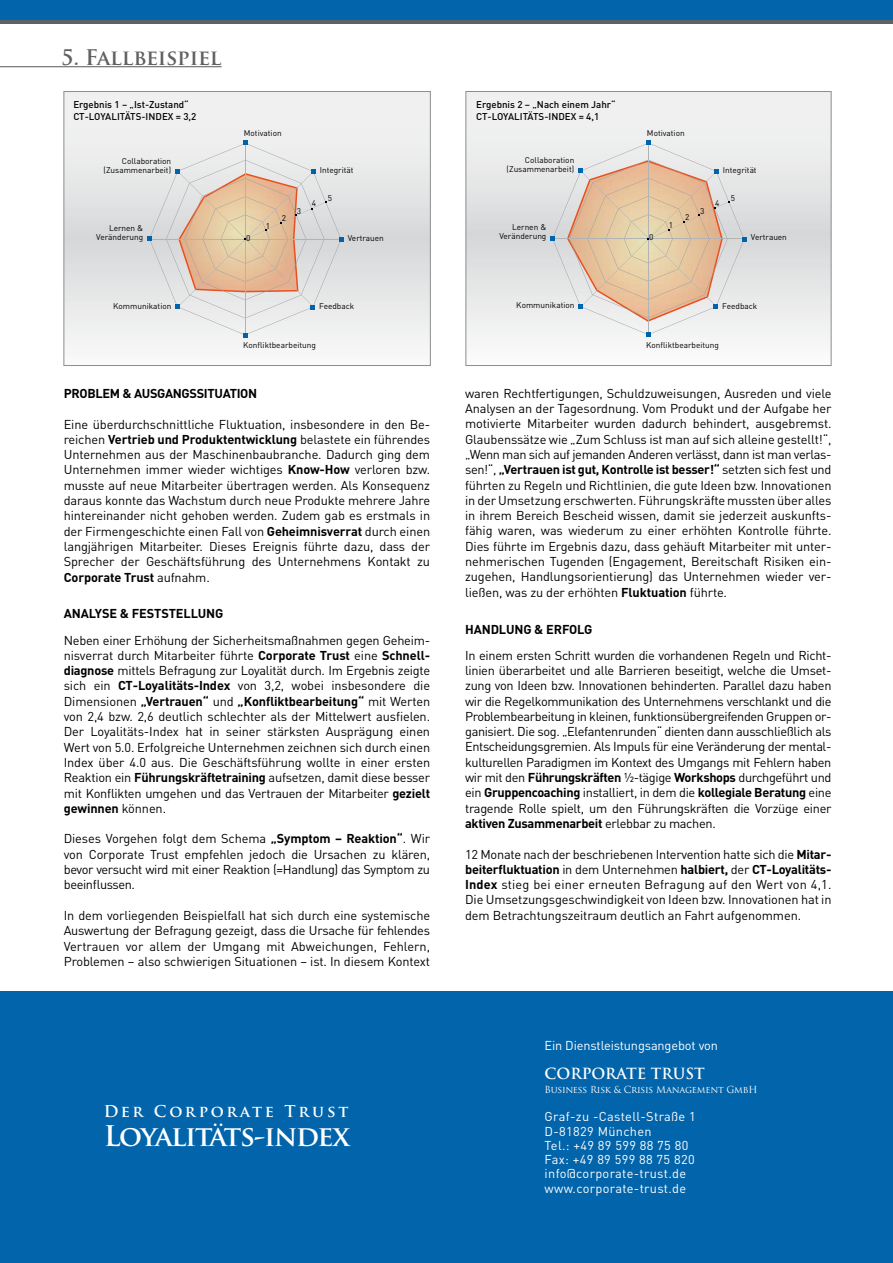
<style>
.page{position:relative;width:893px;height:1263px;background:#fff}
.page>*{position:absolute;margin:0;border:0;box-sizing:border-box;transform-origin:0 0}
.t1{font:700 27.75px "Trajan Pro";letter-spacing:-.05em;color:#fff}
.t2{font:700 21px "Trajan Pro";color:#5f6062}
.t3{font:700 15.9px "Trajan Pro";letter-spacing:.18em;color:#fff}
.t4{font:700 15px "Trajan Pro";color:#fff}
.t5{font:12.75px/15.3px "DIN";letter-spacing:-.01em;color:#000;text-align:justify}
.t6{font:12.75px/14.2px "DIN";letter-spacing:.025em;color:#fff}
.t7{font:700 12.75px "DIN";letter-spacing:-.02em;color:#000}
.t8{font:12.75px "DIN";letter-spacing:-.01em;color:#fff}
.t9{font:500 9.75px/12px "DIN";color:#000}
.t10{font:9.45px "Trajan Pro";letter-spacing:-.025em;color:#fff}
.t11{font:8.25px/9px "DIN";color:#000;text-align:right}
.s1{font-weight:700}
</style>
<div class="page">
<div style="left:0;top:991px;width:893px;height:272px;background:#0264aa"></div>
<hr style="left:0;top:66px;width:222px;height:1px;background:#5f6062">
<svg style="left:66px;top:93px;width:363px;height:252px"></svg>
<svg style="left:147px;top:141px;width:196px;height:196px;background:#e2d7cd"></svg>
<div style="left:64px;top:91px;width:367px;height:275px;border:1px solid #8c8d8f"></div>
<svg style="left:468px;top:93px;width:361px;height:245px"></svg>
<svg style="left:550px;top:141px;width:196px;height:196px;background:#e4d3c1"></svg>
<div style="left:466px;top:91px;width:365px;height:275px;border:1px solid #8c8d8f"></div>
<div style="left:0;top:0;width:893px;height:23px;background:linear-gradient(to right,#5f6062,#5f6062)"></div>
<div style="left:0;top:0;width:893px;height:19px;background:#0264aa"></div>
<div style="left:849px;top:0;width:44px;height:23px;background:linear-gradient(to right,#5f6062,#5f6062)"></div>
<div style="left:849px;top:0;width:44px;height:19px;background:#0264aa"></div>
<h2 class="t2" style="left:61px;top:44px;width:162px">5. Fallbeispiel</h2>
<p class="t9" style="left:73px;top:98px;width:125px">Ergebnis 1 – „Ist-Zustand“<br>CT-LOYALITÄTS-INDEX = 3,2</p>
<p class="t9" style="left:476px;top:98px;width:141px">Ergebnis 2 – „Nach einem Jahr“<br>CT-LOYALITÄTS-INDEX = 4,1</p>
<p class="t11" style="left:244px;top:128px;width:39px">Motivation</p>
<p class="t11" style="left:647px;top:128px;width:39px">Motivation</p>
<p class="t11" style="left:104px;top:156px;width:69px">Collaboration (Zusammenarbeit)</p>
<p class="t11" style="left:320px;top:166px;width:35px">Integrität</p>
<p class="t11" style="left:507px;top:156px;width:69px">Collaboration (Zusammenarbeit)</p>
<p class="t11" style="left:723px;top:166px;width:35px">Integrität</p>
<p class="t11" style="left:282px;top:213px;width:6px">2</p>
<p class="t11" style="left:297px;top:206px;width:6px">3</p>
<p class="t11" style="left:312px;top:198px;width:6px">4</p>
<p class="t11" style="left:328px;top:193px;width:6px">5</p>
<p class="t11" style="left:685px;top:213px;width:6px">2</p>
<p class="t11" style="left:700px;top:206px;width:6px">3</p>
<p class="t11" style="left:715px;top:198px;width:6px">4</p>
<p class="t11" style="left:731px;top:193px;width:6px">5</p>
<p class="t11" style="left:96px;top:223px;width:49px">Lernen &amp;<br>Veränderung</p>
<p class="t11" style="left:246px;top:233px;width:6px">0</p>
<p class="t11" style="left:266px;top:221px;width:6px">1</p>
<p class="t11" style="left:348px;top:233px;width:38px">Vertrauen</p>
<p class="t11" style="left:499px;top:223px;width:49px">Lernen &amp;<br>Veränderung</p>
<p class="t11" style="left:649px;top:233px;width:6px">0</p>
<p class="t11" style="left:669px;top:221px;width:6px">1</p>
<p class="t11" style="left:751px;top:233px;width:38px">Vertrauen</p>
<p class="t11" style="left:113px;top:301px;width:60px">Kommunikation</p>
<p class="t11" style="left:319px;top:301px;width:37px">Feedback</p>
<p class="t11" style="left:516px;top:301px;width:60px">Kommunikation</p>
<p class="t11" style="left:722px;top:301px;width:37px">Feedback</p>
<p class="t11" style="left:243px;top:340px;width:74px">Konfliktbearbeitung</p>
<p class="t11" style="left:646px;top:340px;width:74px">Konfliktbearbeitung</p>
<p class="t7" style="left:64px;top:385px;width:195px">PROBLEM &amp; AUSGANGSSITUATION</p>
<p class="t5" style="left:64px;top:416px;width:368px">Eine überdurchschnittliche Fluktuation, insbesondere in den Be&shy;reichen <span class="s1">Vertrieb und Produktentwicklung</span> belastete ein führendes Unternehmen aus der Maschinenbaubranche. Dadurch ging dem Unternehmen immer wieder wichtiges <span class="s1">Know-How</span> verloren bzw. musste auf neue Mitarbeiter übertragen werden. Als Konsequenz daraus konnte das Wachstum durch neue Produkte mehrere Jahre hintereinander nicht gehoben werden. Zudem gab es erstmals in der Firmengeschichte einen Fall von <span class="s1">Geheimnisverrat</span> durch einen langjährigen Mitarbeiter. Dieses Ereignis führte dazu, dass der Sprecher der Geschäftsführung des Unternehmens Kontakt zu <span class="s1">Corporate Trust</span> aufnahm.</p>
<p class="t7" style="left:64px;top:605px;width:161px">ANALYSE &amp; FESTSTELLUNG</p>
<p class="t5" style="left:64px;top:632px;width:368px">Neben einer Erhöhung der Sicherheitsmaßnahmen gegen Geheim&shy;nisverrat durch Mitarbeiter führte <span class="s1">Corporate Trust</span> eine <span class="s1">Schnell&shy;diagnose</span> mittels Befragung zur Loyalität durch. Im Ergebnis zeigte sich ein <span class="s1">CT-Loyalitäts-Index</span> von 3,2, wobei insbesondere die Dimensionen <span class="s1">„Vertrauen“</span> und <span class="s1">„Konfliktbearbeitung“</span> mit Werten von 2,4 bzw. 2,6 deutlich schlechter als der Mittelwert ausfielen.<br>Der Loyalitäts-Index hat in seiner stärksten Ausprägung einen Wert von 5.0. Erfolgreiche Unternehmen zeichnen sich durch einen Index über 4.0 aus. Die Geschäftsführung wollte in einer ersten Reaktion ein <span class="s1">Führungskräftetraining</span> aufsetzen, damit diese besser mit Konflikten umgehen und das Vertrauen der Mitarbeiter <span class="s1">gezielt gewinnen</span> können.</p>
<p class="t5" style="left:64px;top:831px;width:368px">Dieses Vorgehen folgt dem Schema <span class="s1">„Symptom – Reaktion“</span>. Wir von Corporate Trust empfehlen jedoch die Ursachen zu klären, bevor versucht wird mit einer Reaktion (=Handlung) das Symptom zu beeinflussen.</p>
<p class="t5" style="left:64px;top:907px;width:368px">In dem vorliegenden Beispielfall hat sich durch eine systemische Auswertung der Befragung gezeigt, dass die Ursache für fehlendes Vertrauen vor allem der Umgang mit Abweichungen, Fehlern, Problemen – also schwierigen Situationen – ist. In diesem Kontext</p>
<p class="t3" style="left:104px;top:1101px;width:246px">Der Corporate Trust</p>
<h1 class="t1" style="left:104px;top:1119px;width:248px">Loyalitäts-index</h1>
<p class="t5" style="left:465px;top:385px;width:368px">waren Rechtfertigungen, Schuldzuweisungen, Ausreden und viele Analysen an der Tagesordnung. Vom Produkt und der Aufgabe her motivierte Mitarbeiter wurden dadurch behindert, ausgebremst.<br>Glaubenssätze wie „Zum Schluss ist man auf sich alleine gestellt!“, „Wenn man sich auf jemanden Anderen verlässt, dann ist man verlas&shy;sen!“, <span class="s1">„Vertrauen ist gut, Kontrolle ist besser!“</span> setzten sich fest und führten zu Regeln und Richtlinien, die gute Ideen bzw. Innovationen in der Umsetzung erschwerten. Führungskräfte mussten über alles in ihrem Bereich Bescheid wissen, damit sie jederzeit auskunfts&shy;fähig waren, was wiederum zu einer erhöhten Kontrolle führte.<br>Dies führte im Ergebnis dazu, dass gehäuft Mitarbeiter mit unter&shy;nehmerischen Tugenden (Engagement, Bereitschaft Risiken ein&shy;zugehen, Handlungsorientierung) das Unternehmen wieder ver&shy;ließen, was zu der erhöhten <span class="s1">Fluktuation</span> führte.</p>
<p class="t7" style="left:465px;top:621px;width:129px">HANDLUNG &amp; ERFOLG</p>
<p class="t5" style="left:465px;top:647px;width:368px">In einem ersten Schritt wurden die vorhandenen Regeln und Richt&shy;linien überarbeitet und alle Barrieren beseitigt, welche die Umset&shy;zung von Ideen bzw. Innovationen behinderten. Parallel dazu haben wir die Regelkommunikation des Unternehmens verschlankt und die Problembearbeitung in kleinen, funktionsübergreifenden Gruppen or&shy;ganisiert. Die sog. „Elefantenrunden“ dienten dann ausschließlich als Entscheidungsgremien. Als Impuls für eine Veränderung der mental&shy;kulturellen Paradigmen im Kontext des Umgangs mit Fehlern haben wir mit den <span class="s1">Führungskräften</span> ½-tägige <span class="s1">Workshops</span> durchgeführt und ein <span class="s1">Gruppencoaching</span> installiert, in dem die <span class="s1">kollegiale Beratung</span> eine tragende Rolle spielt, um den Führungskräften die Vorzüge einer <span class="s1">aktiven Zusammenarbeit</span> erlebbar zu machen.</p>
<p class="t5" style="left:465px;top:846px;width:368px">12 Monate nach der beschriebenen Intervention hatte sich die <span class="s1">Mitar&shy;beiterfluktuation</span> in dem Unternehmen <span class="s1">halbiert,</span> der <span class="s1">CT-Loyalitäts-Index</span> stieg bei einer erneuten Befragung auf den Wert von 4,1.<br>Die Umsetzungsgeschwindigkeit von Ideen bzw. Innovationen hat in dem Betrachtungszeitraum deutlich an Fahrt aufgenommen.</p>
<p class="t8" style="left:545px;top:1037px;width:175px">Ein Dienstleistungsangebot von</p>
<p class="t4" style="left:545px;top:1064px;width:162px">CORPORATE TRUST</p>
<p class="t10" style="left:545px;top:1083px;width:214px">Business Risk &amp; Crisis Management GmbH</p>
<p class="t6" style="left:545px;top:1109px;width:153px">Graf-zu -Castell-Straße 1<br>D-81829 München<br>Tel.: +49 89 599 88 75 80<br>Fax: +49 89 599 88 75 820 info@corporate-trust.de www.corporate-trust.de</p>
</div>
